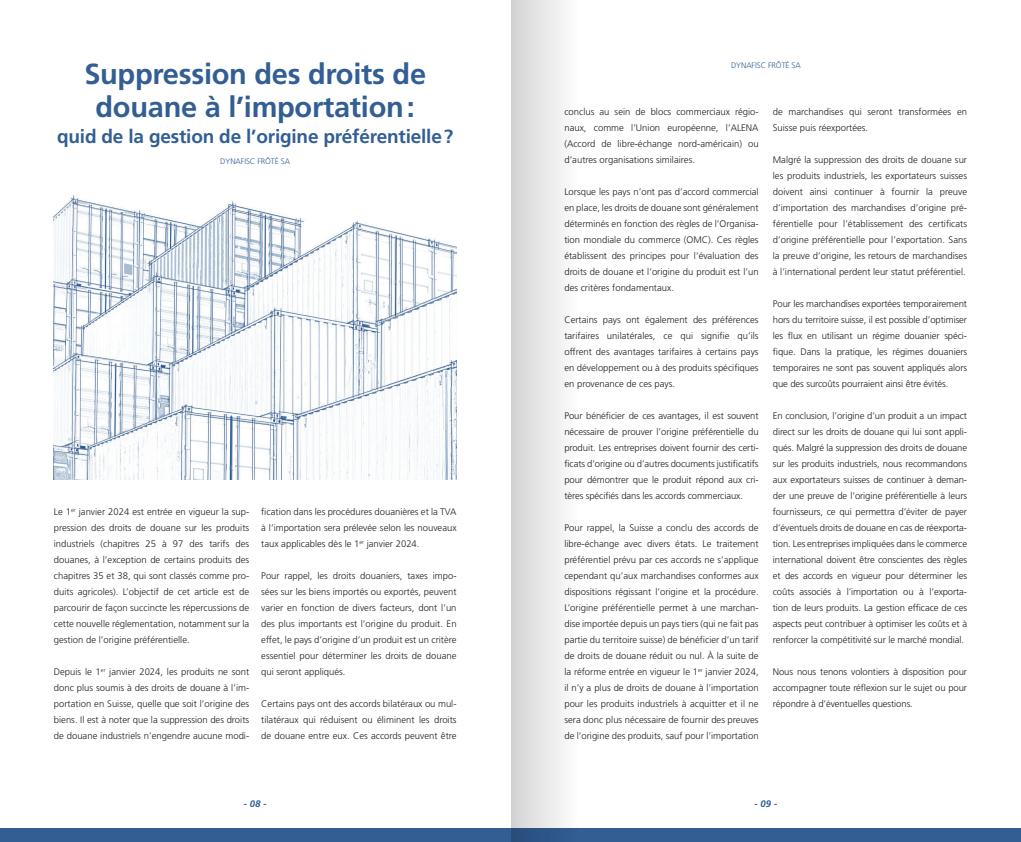
<style>
.page{position:relative;width:1021px;height:842px;background:#fff}
.page>*{position:absolute;margin:0;border:0;box-sizing:border-box;transform-origin:0 0}
.t1{font:700 29px/33px "Frutiger LT Std";letter-spacing:-.01em;color:#325e94;text-align:center}
.t2{font:700 19px "Frutiger LT Std";letter-spacing:-.01em;color:#325e94}
.t3{font:300 9.5px/16px "Frutiger LT Std";color:#231f20;text-align:justify}
.t4{font:italic 700 9.5px "Frutiger LT Std";color:#325e94}
.t5{font:300 8px "Frutiger LT Std";letter-spacing:-.01em;color:#325e94}
</style>
<div class="page">
<img style="left:54px;top:195px;width:402px;height:285px">
<div style="left:0;top:828px;width:1020px;height:14px;background:#325e94"></div>
<div style="left:511px;top:0;width:67px;height:842px;background:linear-gradient(to right,#d0d1d2,#fafbfc)"></div>
<h1 class="t1" style="left:84px;top:58px;width:343px">Suppression des droits de douane à l’importation:</h1>
<h2 class="t2" style="left:57px;top:125px;width:398px">quid de la gestion de l’origine préférentielle?</h2>
<p class="t5" style="left:220px;top:157px;width:71px">DYNAFISC FRÔTÉ SA</p>
<p class="t3" style="left:54px;top:504px;width:197px">Le 1<sup>er</sup> janvier 2024 est entrée en vigueur la sup&shy;pression des droits de douane sur les produits industriels (chapitres 25 à 97 des tarifs des douanes, à l’exception de certains produits des chapitres 35 et 38, qui sont classés comme pro&shy;duits agricoles). L’objectif de cet article est de parcourir de façon succincte les répercussions de cette nouvelle réglementation, notamment sur la gestion de l’origine préférentielle.</p>
<p class="t3" style="left:54px;top:664px;width:197px">Depuis le 1<sup>er</sup> janvier 2024, les produits ne sont donc plus soumis à des droits de douane à l’im&shy;portation en Suisse, quelle que soit l’origine des biens. Il est à noter que la suppression des droits de douane industriels n’engendre aucune modi-</p>
<p class="t3" style="left:261px;top:504px;width:197px">fication dans les procédures douanières et la TVA à l’importation sera prélevée selon les nouveaux taux applicables dès le 1<sup>er</sup> janvier 2024.</p>
<p class="t3" style="left:261px;top:568px;width:197px">Pour rappel, les droits douaniers, taxes impo&shy;sées sur les biens importés ou exportés, peuvent varier en fonction de divers facteurs, dont l’un des plus importants est l’origine du produit. En effet, le pays d’origine d’un produit est un critère essentiel pour déterminer les droits de douane qui seront appliqués.</p>
<p class="t3" style="left:261px;top:696px;width:197px">Certains pays ont des accords bilatéraux ou mul&shy;tilatéraux qui réduisent ou éliminent les droits de douane entre eux. Ces accords peuvent être</p>
<p class="t5" style="left:731px;top:61px;width:71px">DYNAFISC FRÔTÉ SA</p>
<p class="t3" style="left:564px;top:104px;width:196px">conclus au sein de blocs commerciaux régio&shy;naux, comme l’Union européenne, l’ALENA (Accord de libre-échange nord-américain) ou d’autres organisations similaires.</p>
<p class="t3" style="left:564px;top:184px;width:196px">Lorsque les pays n’ont pas d’accord commercial en place, les droits de douane sont généralement déterminés en fonction des règles de l’Organisa&shy;tion mondiale du commerce (OMC). Ces règles établissent des principes pour l’évaluation des droits de douane et l’origine du produit est l’un des critères fondamentaux.</p>
<p class="t3" style="left:564px;top:312px;width:196px">Certains pays ont également des préférences tarifaires unilatérales, ce qui signifie qu’ils offrent des avantages tarifaires à certains pays en développement ou à des produits spécifiques en provenance de ces pays.</p>
<p class="t3" style="left:564px;top:408px;width:196px">Pour bénéficier de ces avantages, il est souvent nécessaire de prouver l’origine préférentielle du produit. Les entreprises doivent fournir des certi&shy;ficats d’origine ou d’autres documents justificatifs pour démontrer que le produit répond aux cri&shy;tères spécifiés dans les accords commerciaux.</p>
<p class="t3" style="left:564px;top:520px;width:196px">Pour rappel, la Suisse a conclu des accords de libre-échange avec divers états. Le traitement préférentiel prévu par ces accords ne s’applique cependant qu’aux marchandises conformes aux dispositions régissant l’origine et la procédure.<br>L’origine préférentielle permet à une marchan&shy;dise importée depuis un pays tiers (qui ne fait pas partie du territoire suisse) de bénéficier d’un tarif de droits de douane réduit ou nul. À la suite de la réforme entrée en vigueur le 1<sup>er</sup> janvier 2024, il n’y a plus de droits de douane à l’importation pour les produits industriels à acquitter et il ne sera donc plus nécessaire de fournir des preuves de l’origine des produits, sauf pour l’importation</p>
<p class="t3" style="left:772px;top:104px;width:196px">de marchandises qui seront transformées en<br>Suisse puis réexportées.</p>
<p class="t3" style="left:772px;top:152px;width:196px">Malgré la suppression des droits de douane sur les produits industriels, les exportateurs suisses doivent ainsi continuer à fournir la preuve d’importation des marchandises d’origine pré&shy;férentielle pour l’établissement des certificats d’origine préférentielle pour l’exportation. Sans la preuve d’origine, les retours de marchandises à l’international perdent leur statut préférentiel.</p>
<p class="t3" style="left:772px;top:296px;width:196px">Pour les marchandises exportées temporairement hors du territoire suisse, il est possible d’optimiser les flux en utilisant un régime douanier spéci&shy;fique. Dans la pratique, les régimes douaniers temporaires ne sont pas souvent appliqués alors que des surcoûts pourraient ainsi être évités.</p>
<p class="t3" style="left:772px;top:408px;width:196px">En conclusion, l’origine d’un produit a un impact direct sur les droits de douane qui lui sont appli&shy;qués. Malgré la suppression des droits de douane sur les produits industriels, nous recommandons aux exportateurs suisses de continuer à deman&shy;der une preuve de l’origine préférentielle à leurs fournisseurs, ce qui permettra d’éviter de payer d’éventuels droits de douane en cas de réexporta&shy;tion. Les entreprises impliquées dans le commerce international doivent être conscientes des règles et des accords en vigueur pour déterminer les coûts associés à l’importation ou à l’exporta&shy;tion de leurs produits. La gestion efficace de ces aspects peut contribuer à optimiser les coûts et à renforcer la compétitivité sur le marché mondial.</p>
<p class="t3" style="left:772px;top:664px;width:196px">Nous nous tenons volontiers à disposition pour accompagner toute réflexion sur le sujet ou pour répondre à d’éventuelles questions.</p>
<p class="t4" style="left:243px;top:798px;width:25px">- 08 -</p>
<p class="t4" style="left:754px;top:798px;width:25px">- 09 -</p>
</div>
